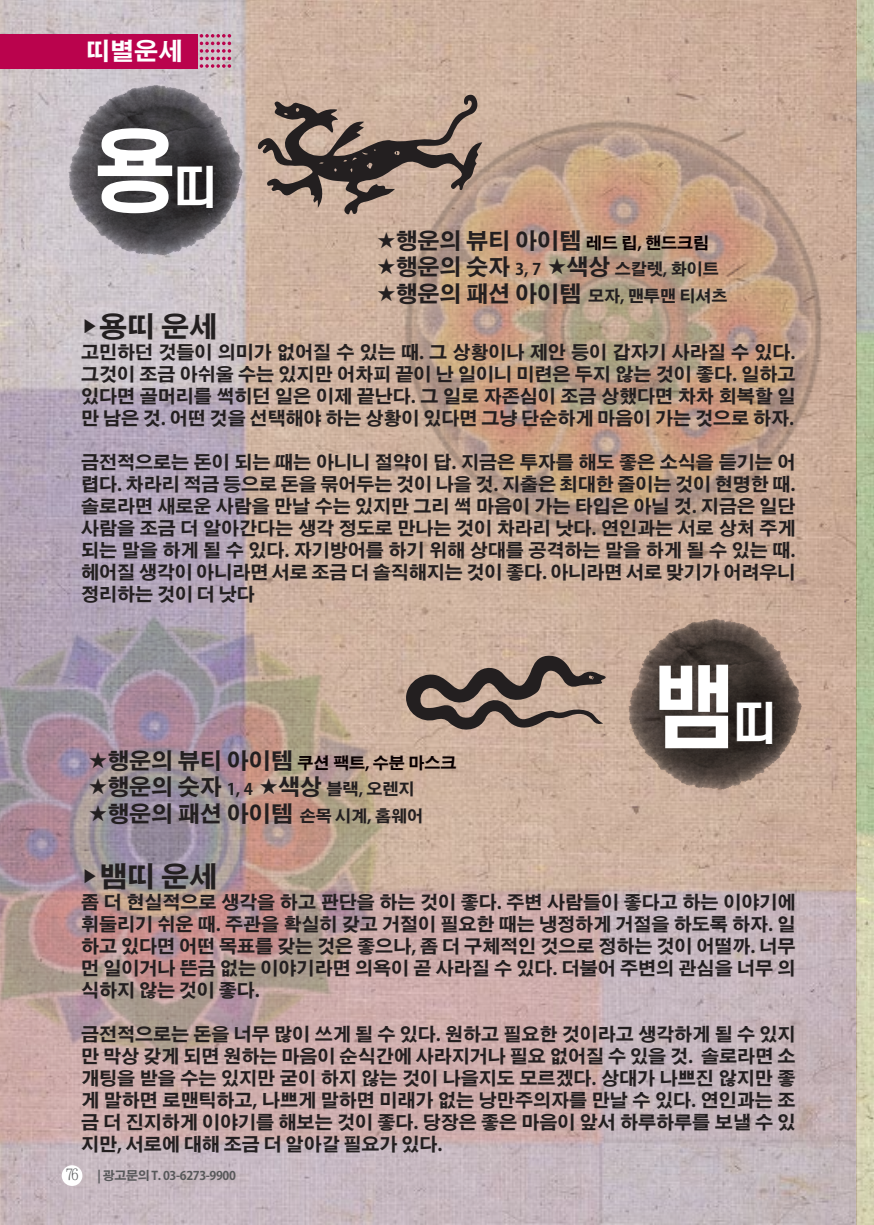
<style>
.page{position:relative;width:874px;height:1225px;background:#fff}
.page>*{position:absolute;margin:0;border:0;box-sizing:border-box;transform-origin:0 0}
.t1{font:700 90px "S Core Dream 6";color:#fff}
.t2{font:700 28px "Adobe Gothic Std";color:#231f20}
.t3{font:700 24px "Adobe Gothic Std";color:#fff}
.t4{font:700 22px "Adobe Gothic Std";color:#231f20}
.t5{font:700 18px/22px "Adobe Gothic Std";color:#231f20;text-align:justify}
.t6{font:700 16px "Adobe Gothic Std";color:#231f20}
.t7{font:700 16px "Adobe Gothic Std";color:#090001}
.t8{font:700 12px "Adobe Gothic Std";letter-spacing:-.03em;color:#57585a}
.s1{font-size:45.8px}
.s2{font-size:18px}
.s3{font-size:16px;color:#090001}
.s4{font-size:22px}
.s5{font-size:18px;color:#231f20}
.s6{font-size:22px;color:#231f20}
.s7{font-size:16px}
.s8{font-family:"Chosunilbo NM";font-weight:400;font-size:16px}
</style>
<div class="page">
<img style="left:0;top:0;width:873px;height:1225px">
<svg style="left:405px;top:655px;width:200px;height:77px;background:#927e72"></svg>
<img style="left:387px;top:104px;width:446px;height:446px">
<img style="left:0;top:603px;width:395px;height:474px">
<img style="left:867px;top:431px;width:6px;height:578px">
<img style="left:56px;top:72px;width:201px;height:200px">
<img style="left:615px;top:606px;width:201px;height:200px">
<svg style="left:257px;top:94px;width:225px;height:123px;background:#9c877a"></svg>
<div style="left:0;top:34px;width:197px;height:34px;background:#ba034d"></div>
<svg style="left:199px;top:34px;width:32px;height:34px"></svg>
<div style="left:62px;top:1165px;width:20px;height:21px;background:#fff;border-radius:50%"></div>
<p class="t3" style="left:86px;top:37px;width:97px">띠별운세</p>
<p class="t1" style="left:92px;top:106px;width:127px">용<span class="s1">띠</span></p>
<p class="t4" style="left:377px;top:227px;width:333px"><span class="s2">★</span>행운의 뷰티 아이템 <span class="s3">레드 립, 핸드크림</span></p>
<p class="t6" style="left:377px;top:260px;width:343px"><span class="s2">★</span><span class="s4">행운의 숫자</span> 3, 7 <span class="s2">★</span><span class="s4">색상</span> 스칼렛, 화이트</p>
<p class="t6" style="left:377px;top:286px;width:351px"><span class="s2">★</span><span class="s4">행운의 패션 아이템</span> 모자, 맨투맨 티셔츠</p>
<p class="t2" style="left:81px;top:310px;width:138px"><span class="s2">▶</span>용띠 운세</p>
<p class="t5" style="left:81px;top:342px;width:715px">고민하던 것들이 의미가 없어질 수 있는 때. 그 상황이나 제안 등이 갑자기 사라질 수 있다. 그것이 조금 아쉬울 수는 있지만 어차피 끝이 난 일이니 미련은 두지 않는 것이 좋다. 일하고 있다면 골머리를 썩히던 일은 이제 끝난다. 그 일로 자존심이 조금 상했다면 차차 회복할 일 만 남은 것. 어떤 것을 선택해야 하는 상황이 있다면 그냥 단순하게 마음이 가는 것으로 하자.</p>
<p class="t5" style="left:81px;top:452px;width:715px">금전적으로는 돈이 되는 때는 아니니 절약이 답. 지금은 투자를 해도 좋은 소식을 듣기는 어 렵다. 차라리 적금 등으로 돈을 묶어두는 것이 나을 것. 지출은 최대한 줄이는 것이 현명한 때. 솔로라면 새로운 사람을 만날 수는 있지만 그리 썩 마음이 가는 타입은 아닐 것. 지금은 일단 사람을 조금 더 알아간다는 생각 정도로 만나는 것이 차라리 낫다. 연인과는 서로 상처 주게 되는 말을 하게 될 수 있다. 자기방어를 하기 위해 상대를 공격하는 말을 하게 될 수 있는 때. 헤어질 생각이 아니라면 서로 조금 더 솔직해지는 것이 좋다. 아니라면 서로 맞기가 어려우니 정리하는 것이 더 낫다</p>
<p class="t7" style="left:89px;top:753px;width:368px"><span class="s5">★</span><span class="s6">행운의 뷰티 아이템</span> 쿠션 팩트, 수분 마스크</p>
<p class="t6" style="left:89px;top:780px;width:327px"><span class="s2">★</span><span class="s4">행운의 숫자</span> 1, 4 <span class="s2">★</span><span class="s4">색상</span> 블랙, 오렌지</p>
<p class="t4" style="left:89px;top:800px;width:335px"><span class="s2">★</span>행운의 패션 아이템 <span class="s7">손목 시계, 홈웨어</span></p>
<p class="t1" style="left:651px;top:642px;width:127px">뱀<span class="s1">띠</span></p>
<p class="t2" style="left:81px;top:860px;width:138px"><span class="s2">▶</span>뱀띠 운세</p>
<p class="t5" style="left:81px;top:892px;width:715px">좀 더 현실적으로 생각을 하고 판단을 하는 것이 좋다. 주변 사람들이 좋다고 하는 이야기에 휘둘리기 쉬운 때. 주관을 확실히 갖고 거절이 필요한 때는 냉정하게 거절을 하도록 하자. 일 하고 있다면 어떤 목표를 갖는 것은 좋으나, 좀 더 구체적인 것으로 정하는 것이 어떨까. 너무 먼 일이거나 뜬금 없는 이야기라면 의욕이 곧 사라질 수 있다. 더불어 주변의 관심을 너무 의 식하지 않는 것이 좋다.</p>
<p class="t5" style="left:81px;top:1024px;width:715px">금전적으로는 돈을 너무 많이 쓰게 될 수 있다. 원하고 필요한 것이라고 생각하게 될 수 있지 만 막상 갖게 되면 원하는 마음이 순식간에 사라지거나 필요 없어질 수 있을 것. 솔로라면 소 개팅을 받을 수는 있지만 굳이 하지 않는 것이 나을지도 모르겠다. 상대가 나쁘진 않지만 좋 게 말하면 로맨틱하고, 나쁘게 말하면 미래가 없는 낭만주의자를 만날 수 있다. 연인과는 조 금 더 진지하게 이야기를 해보는 것이 좋다. 당장은 좋은 마음이 앞서 하루하루를 보낼 수 있 지만, 서로에 대해 조금 더 알아갈 필요가 있다.</p>
<p class="t8" style="left:66px;top:1168px;width:172px"><span class="s8">76</span> | 광고문의 T. 03-6273-9900</p>
</div>
